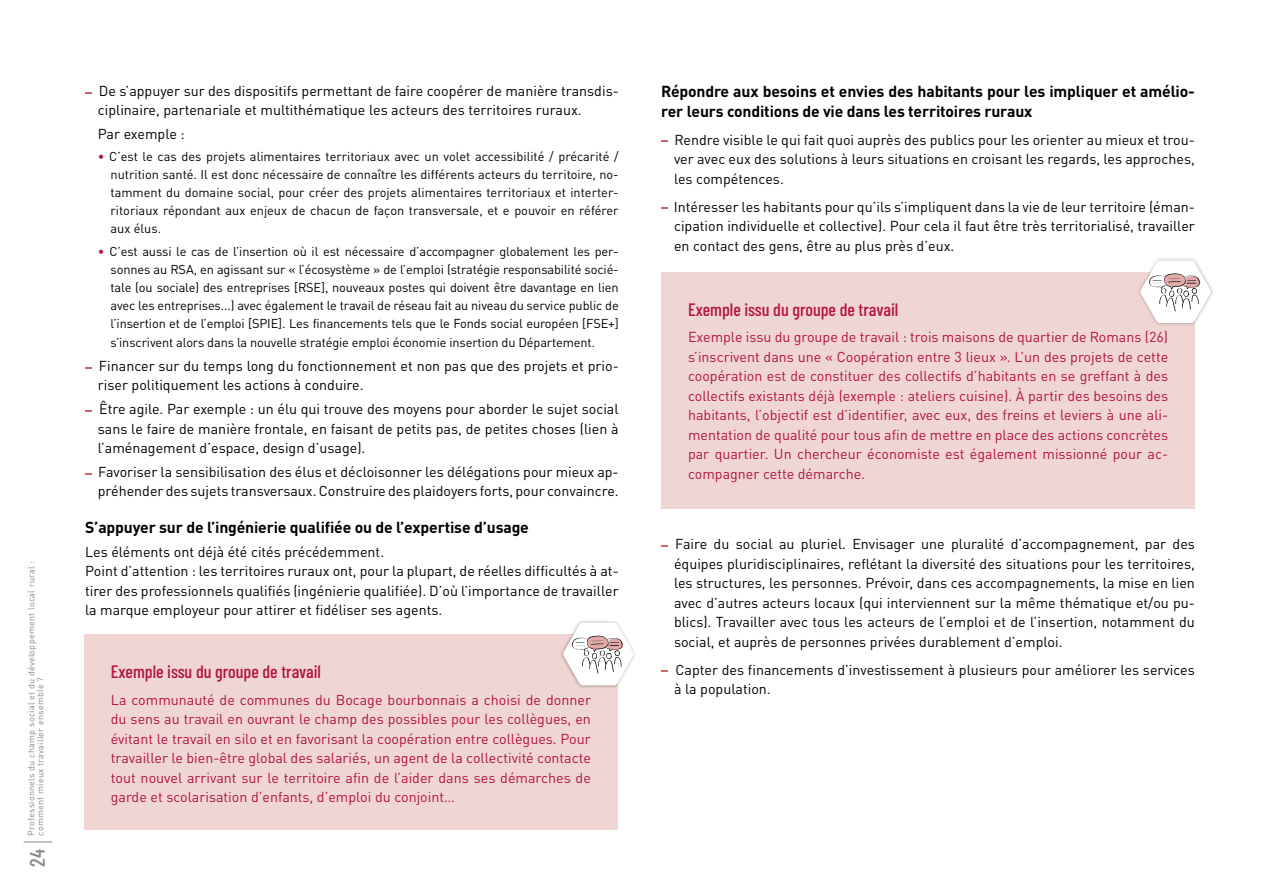
<style>
.page{position:relative;width:1263px;height:893px;background:#fff}
.page>*{position:absolute;margin:0;border:0;box-sizing:border-box;transform-origin:0 0}
.t1{font:500 21px "Barlow Condensed";color:#87888a}
.t2{font:500 18px "Barlow Condensed";color:#b5123e}
.t3{font:700 15.75px/19.5px "DIN Pro";letter-spacing:-.01em;color:#000}
.t4{font:14.25px/19.5px "DIN Pro";color:#000}
.t5{font:14.25px/19.5px "DIN Pro";color:#b5123e;text-align:justify}
.t6{font:12.75px/18px "DIN Pro";letter-spacing:-.01em;color:#000;text-align:justify}
.t7{font:9px/9px "DIN Pro";letter-spacing:.025em;color:#87888a}
.s1{color:#b5123e}
</style>
<div class="page">
<div style="left:84px;top:634px;width:534px;height:196px;background:#efd6d2"></div>
<svg style="left:24px;top:842px;width:28px;height:1px"></svg>
<div style="left:661px;top:272px;width:534px;height:237px;background:#efd6d2"></div>
<svg style="left:85px;top:410px;width:7px;height:2px"></svg>
<div style="left:560px;top:620px;width:77px;height:69px;background:#000;opacity:.3"></div>
<svg style="left:563px;top:623px;width:71px;height:62px"></svg>
<div style="left:1137px;top:257px;width:77px;height:69px;background:#000;opacity:.3"></div>
<svg style="left:1140px;top:260px;width:71px;height:63px"></svg>
<svg style="left:661px;top:140px;width:7px;height:2px"></svg>
<svg style="left:661px;top:207px;width:7px;height:2px"></svg>
<svg style="left:661px;top:545px;width:7px;height:2px"></svg>
<svg style="left:661px;top:670px;width:7px;height:2px"></svg>
<p class="t7" style="left:26px;top:836px;width:276px;rotate:-90deg">Professionnels du champ social et du développement local rural : comment mieux travailler ensemble ?</p>
<h1 class="t1" style="left:24px;top:867px;width:20px;rotate:-90deg">24</h1>
<p class="t4" style="left:98px;top:80px;width:522px">De s’appuyer sur des dispositifs permettant de faire coopérer de manière transdis&shy;ciplinaire, partenariale et multithématique les acteurs des territoires ruraux.</p>
<p class="t4" style="left:98px;top:123px;width:88px">Par exemple :</p>
<p class="t6" style="left:111px;top:147px;width:510px;text-indent:-13px"><span class="s1">•</span> C’est le cas des projets alimentaires territoriaux avec un volet accessibilité / précarité / nutrition santé. Il est donc nécessaire de connaître les différents acteurs du territoire, no&shy;tamment du domaine social, pour créer des projets alimentaires territoriaux et interter&shy;ritoriaux répondant aux enjeux de chacun de façon transversale, et e pouvoir en référer aux élus.</p>
<p class="t6" style="left:111px;top:241px;width:510px;text-indent:-13px"><span class="s1">•</span> C’est aussi le cas de l’insertion où il est nécessaire d’accompagner globalement les per&shy;sonnes au RSA, en agissant sur « l’écosystème » de l’emploi (stratégie responsabilité socié&shy;tale (ou sociale) des entreprises [RSE], nouveaux postes qui doivent être davantage en lien avec les entreprises...) avec également le travail de réseau fait au niveau du service public de l’insertion et de l’emploi [SPIE]. Les financements tels que le Fonds social européen [FSE+]</p>
<p class="t6" style="left:111px;top:332px;width:486px">s’inscrivent alors dans la nouvelle stratégie emploi économie insertion du Département.</p>
<p class="t4" style="left:98px;top:355px;width:522px">Financer sur du temps long du fonctionnement et non pas que des projets et prio&shy;riser politiquement les actions à conduire.</p>
<p class="t4" style="left:98px;top:398px;width:522px;text-align:justify">Être agile. Par exemple : un élu qui trouve des moyens pour aborder le sujet social sans le faire de manière frontale, en faisant de petits pas, de petites choses (lien à l’aménagement d’espace, design d’usage).</p>
<p class="t4" style="left:98px;top:461px;width:522px">Favoriser la sensibilisation des élus et décloisonner les délégations pour mieux ap&shy;préhender des sujets transversaux. Construire des plaidoyers forts, pour convaincre.</p>
<p class="t3" style="left:85px;top:516px;width:445px">S’appuyer sur de l’ingénierie qualifiée ou de l’expertise d’usage</p>
<p class="t4" style="left:85px;top:540px;width:535px">Les éléments ont déjà été cités précédemment.<br>Point d’attention : les territoires ruraux ont, pour la plupart, de réelles difficultés à at&shy;tirer des professionnels qualifiés (ingénierie qualifiée). D’où l’importance de travailler la marque employeur pour attirer et fidéliser ses agents.</p>
<p class="t2" style="left:111px;top:661px;width:212px">Exemple issu du groupe de travail</p>
<p class="t5" style="left:111px;top:688px;width:482px">La communauté de communes du Bocage bourbonnais a choisi de donner du sens au travail en ouvrant le champ des possibles pour les collègues, en évitant le travail en silo et en favorisant la coopération entre collègues. Pour travailler le bien-être global des salariés, un agent de la collectivité contacte tout nouvel arrivant sur le territoire afin de l’aider dans ses démarches de garde et scolarisation d’enfants, d’emploi du conjoint…</p>
<p class="t3" style="left:661px;top:80px;width:535px">Répondre aux besoins et envies des habitants pour les impliquer et amélio&shy;rer leurs conditions de vie dans les territoires ruraux</p>
<p class="t4" style="left:674px;top:128px;width:522px;text-align:justify">Rendre visible le qui fait quoi auprès des publics pour les orienter au mieux et trou&shy;ver avec eux des solutions à leurs situations en croisant les regards, les approches, les compétences.</p>
<p class="t4" style="left:674px;top:195px;width:523px;text-align:justify">Intéresser les habitants pour qu’ils s’impliquent dans la vie de leur territoire (éman&shy;cipation individuelle et collective). Pour cela il faut être très territorialisé, travailler en contact des gens, être au plus près d’eux.</p>
<p class="t2" style="left:688px;top:298px;width:212px">Exemple issu du groupe de travail</p>
<p class="t5" style="left:688px;top:326px;width:482px">Exemple issu du groupe de travail : trois maisons de quartier de Romans (26) s’inscrivent dans une « Coopération entre 3 lieux ». L’un des projets de cette coopération est de constituer des collectifs d’habitants en se greffant à des collectifs existants déjà (exemple : ateliers cuisine). À partir des besoins des habitants, l’objectif est d’identifier, avec eux, des freins et leviers à une ali&shy;mentation de qualité pour tous afin de mettre en place des actions concrètes par quartier. Un chercheur économiste est également missionné pour ac&shy;compagner cette démarche.</p>
<p class="t4" style="left:674px;top:533px;width:522px;text-align:justify">Faire du social au pluriel. Envisager une pluralité d’accompagnement, par des équipes pluridisciplinaires, reflétant la diversité des situations pour les territoires, les structures, les personnes. Prévoir, dans ces accompagnements, la mise en lien avec d’autres acteurs locaux (qui interviennent sur la même thématique et/ou pu&shy;blics). Travailler avec tous les acteurs de l’emploi et de l’insertion, notamment du social, et auprès de personnes privées durablement d’emploi.</p>
<p class="t4" style="left:674px;top:658px;width:522px">Capter des financements d’investissement à plusieurs pour améliorer les services à la population.</p>
</div>
